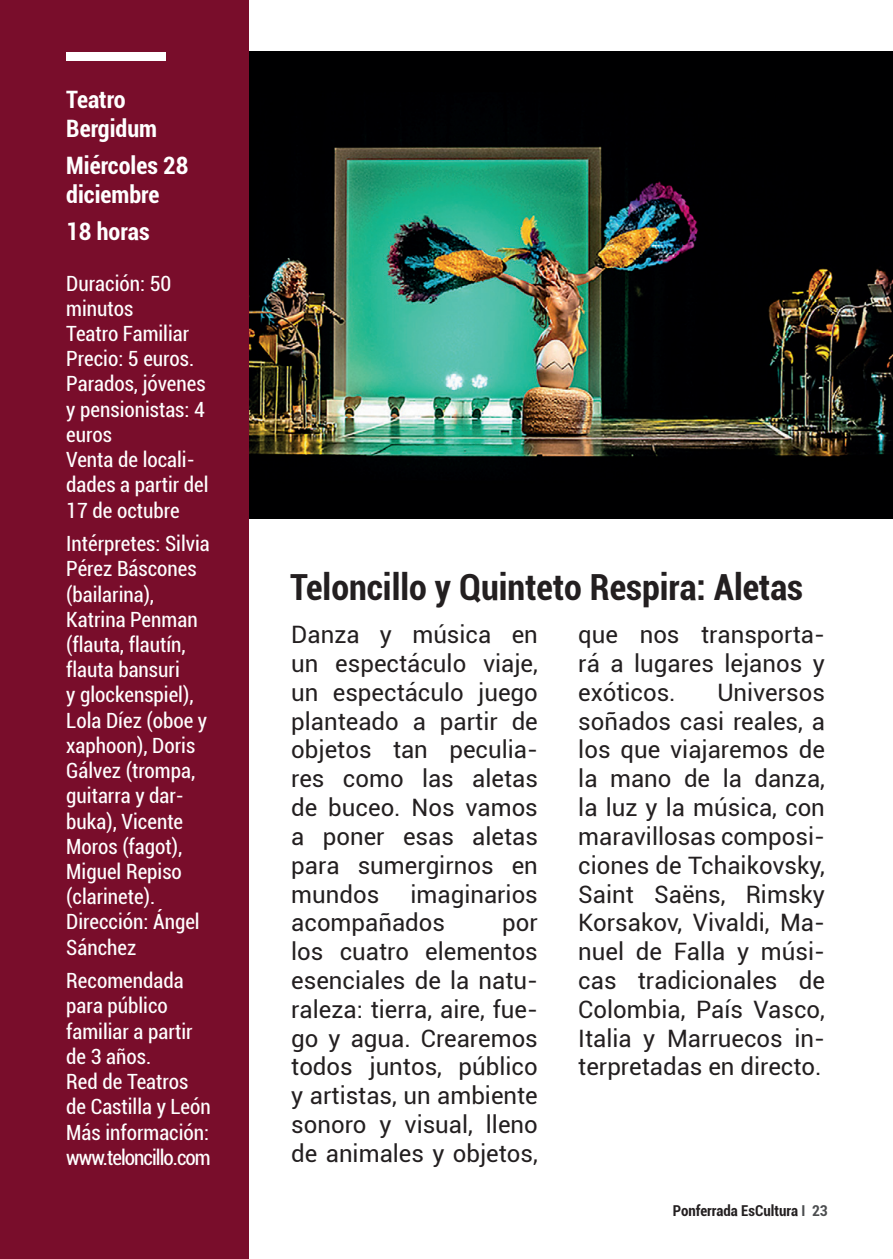
<style>
.page{position:relative;width:893px;height:1259px;background:#fff}
.page>*{position:absolute;margin:0;border:0;box-sizing:border-box;transform-origin:0 0}
.t1{font:700 condensed 36px "Roboto";color:#231f20}
.t2{font:24px/28.8px "Roboto";color:#231f20;text-align:justify}
.t3{font:700 condensed 24px/28.8px "Roboto";color:#fff}
.t4{font:condensed 21px/25.2px "Roboto";color:#fff}
.t5{font:condensed 21px "Roboto";letter-spacing:-.045em;color:#fff}
.t6{font:700 condensed 15px "Roboto";color:#231f20}
.s1{color:#4c4e50}
</style>
<div class="page">
<img style="left:248px;top:52px;width:645px;height:467px">
<div style="left:0;top:0;width:248px;height:1259px;background:#790d2b"></div>
<div style="left:66px;top:52px;width:99px;height:9px;background:#fff"></div>
<p class="t3" style="left:66px;top:84px;width:92px">Teatro<br>Bergidum</p>
<p class="t3" style="left:66px;top:150px;width:124px">Miércoles 28 diciembre</p>
<p class="t3" style="left:66px;top:216px;width:85px">18 horas</p>
<p class="t4" style="left:66px;top:270px;width:107px">Duración: 50 minutos</p>
<p class="t4" style="left:66px;top:320px;width:124px">Teatro Familiar</p>
<p class="t4" style="left:66px;top:345px;width:141px">Precio: 5 euros.<br>Parados, jóvenes y pensionistas: 4 euros</p>
<p class="t4" style="left:66px;top:446px;width:144px">Venta de locali&shy;dades a partir del<br>17 de octubre</p>
<p class="t4" style="left:66px;top:530px;width:145px">Intérpretes: Silvia<br>Pérez Báscones (bailarina),<br>Katrina Penman (flauta, flautín, flauta bansuri<br>y glockenspiel),<br>Lola Díez (oboe y xaphoon), Doris<br>Gálvez (trompa, guitarra y dar&shy;buka), Vicente<br>Moros (fagot),<br>Miguel Repiso (clarinete).<br>Dirección: Ángel<br>Sánchez</p>
<p class="t4" style="left:66px;top:967px;width:128px">Recomendada para público familiar a partir de 3 años.</p>
<p class="t4" style="left:66px;top:1068px;width:146px">Red de Teatros de Castilla y León</p>
<p class="t4" style="left:66px;top:1118px;width:144px">Más información:</p>
<p class="t5" style="left:66px;top:1142px;width:146px">www.teloncillo.com</p>
<p class="t1" style="left:290px;top:561px;width:514px">Teloncillo y Quinteto Respira: Aletas</p>
<p class="t2" style="left:291px;top:619px;width:248px">Danza y música en un espectáculo viaje, un espectáculo juego planteado a partir de objetos tan peculia&shy;res como las aletas de buceo. Nos vamos a poner esas aletas para sumergirnos en mundos</p>
<p class="t2" style="left:291px;top:878px;width:248px;text-indent:119px">imaginarios acompañados</p>
<p class="t2" style="left:291px;top:907px;width:248px;text-indent:211px">por los cuatro elementos esenciales de la natu&shy;raleza: tierra, aire, fue&shy;go y agua. Crearemos todos juntos, público y artistas, un ambiente sonoro y visual, lleno de animales y objetos,</p>
<p class="t2" style="left:578px;top:619px;width:248px">que nos transporta&shy;rá a lugares lejanos y exóticos.</p>
<p class="t2" style="left:578px;top:677px;width:248px;text-indent:139px">Universos soñados casi reales, a los que viajaremos de la mano de la danza, la luz y la música, con maravillosas composi&shy;ciones de Tchaikovsky, Saint Saëns, Rimsky Korsakov, Vivaldi, Ma&shy;nuel de Falla y músi&shy;cas tradicionales de Colombia, País Vasco, Italia y Marruecos in&shy;terpretadas en directo.</p>
<p class="t6" style="left:673px;top:1200px;width:156px">Ponferrada EsCultura <span class="s1">I 23</span></p>
</div>
